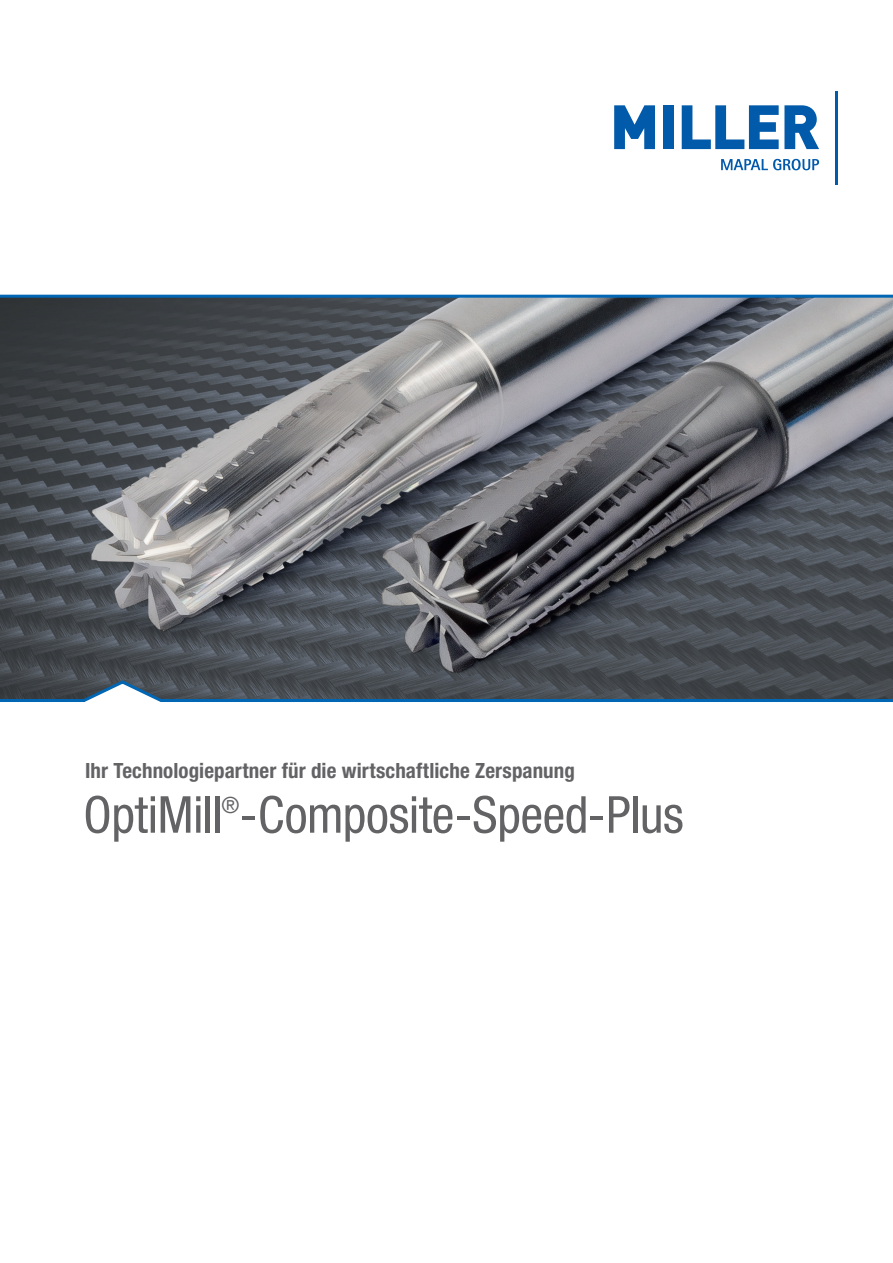
<style>
.page{position:relative;width:893px;height:1263px;background:#fff}
.page>*{position:absolute;margin:0;border:0;box-sizing:border-box;transform-origin:0 0}
.t1{font:condensed 51px "Helvetica Neue LT Pro";letter-spacing:-.01em;color:#636366}
.t2{font:condensed 22.5px "Helvetica Neue LT Pro";color:#636366}
.t3{font:700 condensed 21px "Helvetica Neue LT Pro";letter-spacing:.005em;color:#636366}
</style>
<div class="page">
<img style="left:0;top:298px;width:893px;height:381px">
<hr style="left:0;top:295px;width:893px;height:3px;background:#0166b3">
<svg style="left:0;top:679px;width:893px;height:23px;background:#425462"></svg>
<svg style="left:614px;top:105px;width:41px;height:44px"></svg>
<div style="left:663px;top:105px;width:10px;height:44px;background:#015aaa"></div>
<svg style="left:682px;top:105px;width:137px;height:44px"></svg>
<hr style="left:835px;top:91px;width:3px;height:93px;background:#015aaa">
<svg style="left:721px;top:159px;width:98px;height:11px"></svg>
<p class="t3" style="left:85px;top:758px;width:491px">Ihr Technologiepartner für die wirtschaftliche Zerspanung</p>
<h1 class="t1" style="left:83px;top:785px;width:602px">OptiMill -Composite-Speed-Plus</h1>
<p class="t2" style="left:221px;top:792px;width:19px">®</p>
</div>
